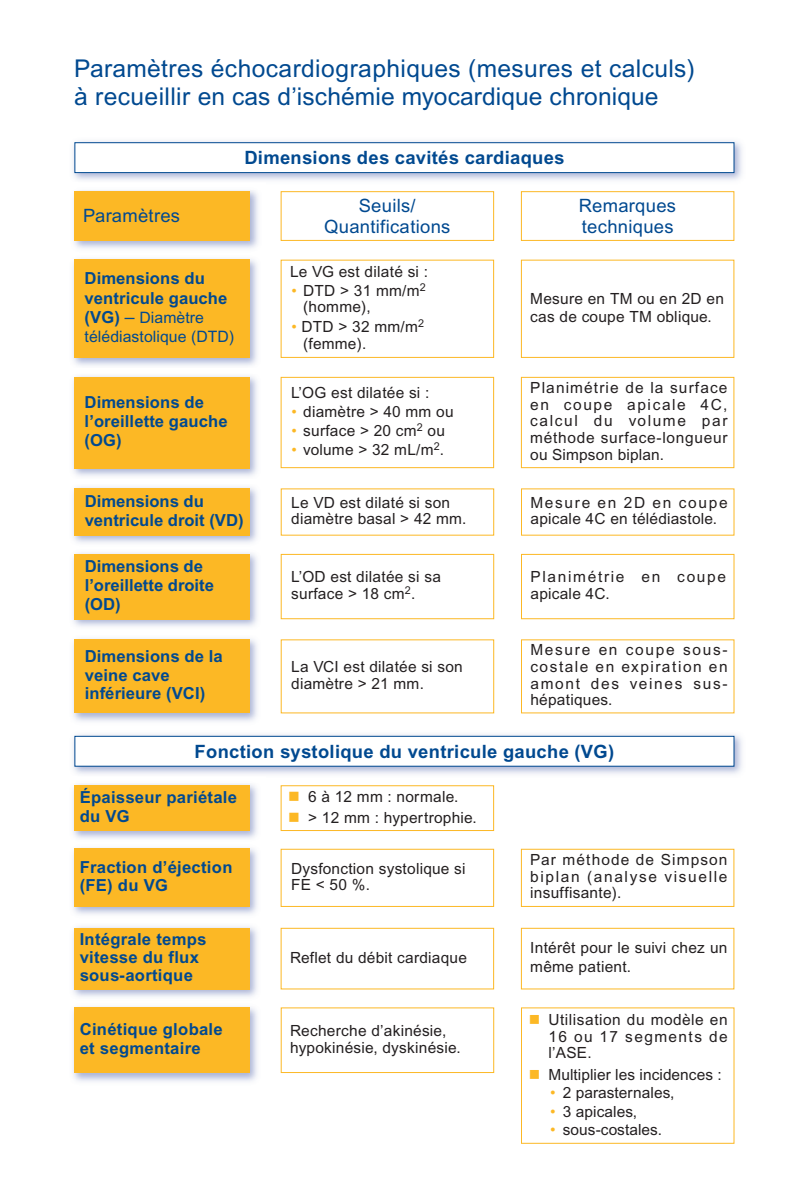
<style>
.page{position:relative;width:794px;height:1191px;background:#fff}
.page>*{position:absolute;margin:0;border:0;box-sizing:border-box;transform-origin:0 0}
.t1{font:24.5px/28px "Arial";letter-spacing:.015em;color:#014990}
.t2{font:700 18.38px "Arial";letter-spacing:.015em;color:#014990}
.t3{font:18.38px/21.7px "Arial";letter-spacing:.015em;color:#014990;text-align:center}
.t4{font:700 16.62px/19.2px "Arial";letter-spacing:.005em;color:#014990}
.t5{font:15.75px/19.2px "Arial";letter-spacing:.005em;color:#014990}
.t6{font:15.4px/16.6px "Arial";letter-spacing:.015em;color:#231f20}
.t7{font:15.4px/16.6px "Arial";letter-spacing:.11em;color:#231f20}
.s1{font-weight:700;font-size:16.62px}
.s2{font-size:17.5px}
.s3{font-family:"Arial MT OTF";color:#fcb825}
.s4{font-family:"Arial MT OTF";font-size:15.75px;color:#fcb825}
</style>
<div class="page">
<div style="left:521px;top:260px;width:213px;height:98px;border:1px solid #fcb825"></div>
<div style="left:281px;top:260px;width:213px;height:98px;border:1px solid #fcb825"></div>
<img style="left:72px;top:259px;width:185px;height:217px">
<div style="left:74px;top:260px;width:176px;height:98px;background:#fcb825"></div>
<div style="left:281px;top:191px;width:213px;height:50px;border:1px solid #fcb825"></div>
<div style="left:521px;top:191px;width:213px;height:50px;border:1px solid #fcb825"></div>
<img style="left:73px;top:190px;width:185px;height:59px">
<div style="left:75px;top:191px;width:175px;height:50px;background:#fcb825"></div>
<img style="left:73px;top:141px;width:669px;height:39px">
<div style="left:75px;top:143px;width:658px;height:29px;background:#fff"></div>
<div style="left:74px;top:142px;width:660px;height:31px;border:1px solid #014990"></div>
<img style="left:73px;top:734px;width:669px;height:40px">
<div style="left:75px;top:736px;width:658px;height:29px;background:#fff"></div>
<div style="left:74px;top:736px;width:660px;height:30px;border:1px solid #014990"></div>
<div style="left:521px;top:377px;width:213px;height:91px;border:1px solid #fcb825"></div>
<div style="left:281px;top:377px;width:213px;height:91px;border:1px solid #fcb825"></div>
<div style="left:74px;top:377px;width:176px;height:91px;background:#fcb825"></div>
<img style="left:72px;top:487px;width:185px;height:56px">
<div style="left:75px;top:488px;width:175px;height:47px;background:#fcb825"></div>
<div style="left:521px;top:554px;width:213px;height:65px;border:1px solid #fcb825"></div>
<div style="left:281px;top:554px;width:213px;height:65px;border:1px solid #fcb825"></div>
<img style="left:72px;top:553px;width:185px;height:169px">
<div style="left:75px;top:554px;width:175px;height:65px;background:#fcb825"></div>
<div style="left:75px;top:639px;width:175px;height:74px;background:#fcb825"></div>
<div style="left:521px;top:849px;width:213px;height:58px;border:1px solid #fcb825"></div>
<div style="left:281px;top:849px;width:213px;height:58px;border:1px solid #fcb825"></div>
<img style="left:72px;top:784px;width:185px;height:213px">
<div style="left:74px;top:849px;width:176px;height:58px;background:#fcb825"></div>
<div style="left:521px;top:928px;width:213px;height:61px;border:1px solid #fcb825"></div>
<div style="left:281px;top:928px;width:213px;height:61px;border:1px solid #fcb825"></div>
<div style="left:74px;top:928px;width:176px;height:61px;background:#fcb825"></div>
<div style="left:281px;top:1007px;width:213px;height:66px;border:1px solid #fcb825"></div>
<img style="left:72px;top:1007px;width:185px;height:75px">
<div style="left:75px;top:1007px;width:175px;height:66px;background:#fcb825"></div>
<div style="left:281px;top:785px;width:213px;height:46px;border:1px solid #fcb825"></div>
<div style="left:74px;top:785px;width:176px;height:46px;background:#fcb825"></div>
<h1 class="t1" style="left:74px;top:57px;width:622px">Paramètres échocardiographiques (mesures et calculs) à recueillir en cas d’ischémie myocardique chronique</h1>
<p class="t3" style="left:83px;top:207px;width:98px">Paramètres</p>
<p class="t4" style="left:85px;top:270px;width:144px">Dimensions du ventricule gauche</p>
<p class="t5" style="left:85px;top:309px;width:151px"><span class="s1">(VG)</span> <span class="s2">–</span> Diamètre télédiastolique (DTD)</p>
<p class="t4" style="left:85px;top:393px;width:144px">Dimensions de l’oreillette gauche (OG)</p>
<p class="t2" style="left:244px;top:151px;width:322px">Dimensions des cavités cardiaques</p>
<p class="t3" style="left:324px;top:196px;width:128px">Seuils/<br>Quantifications</p>
<p class="t3" style="left:579px;top:196px;width:99px;text-align:left">Remarques techniques</p>
<p class="t6" style="left:290px;top:264px;width:140px">Le VG est dilaté si :</p>
<p class="t6" style="left:303px;top:283px;width:124px;text-indent:-12px"><span class="s3">•</span> DTD &gt; 31 mm/m<sup>2 </sup>(homme),</p>
<p class="t6" style="left:303px;top:320px;width:122px;text-indent:-12px"><span class="s3">•</span> DTD &gt; 32 mm/m<sup>2 </sup>(femme).</p>
<p class="t6" style="left:291px;top:385px;width:140px">L’OG est dilatée si :</p>
<p class="t6" style="left:291px;top:404px;width:164px"><span class="s3">•</span> diamètre &gt; 40 mm ou</p>
<p class="t6" style="left:291px;top:424px;width:155px"><span class="s3">•</span> surface &gt; 20 cm<sup>2</sup> ou</p>
<p class="t6" style="left:291px;top:443px;width:154px"><span class="s3">•</span> volume &gt; 32 mL/m<sup>2</sup>.</p>
<p class="t6" style="left:530px;top:291px;width:195px;line-height:17.5px">Mesure en TM ou en 2D en cas de coupe TM oblique.</p>
<p class="t6" style="left:530px;top:381px;width:199px;text-align:justify">Planimétrie de la surface en coupe apicale 4C, calcul du volume par méthode surface-longueur ou Simpson biplan.</p>
<p class="t4" style="left:85px;top:493px;width:160px">Dimensions du ventricule droit (VD)</p>
<p class="t4" style="left:85px;top:557px;width:131px">Dimensions de l’oreillette droite (OD)</p>
<p class="t4" style="left:85px;top:649px;width:139px;line-height:18.4px">Dimensions de la veine cave inférieure (VCI)</p>
<p class="t6" style="left:291px;top:495px;width:177px">Le VD est dilaté si son diamètre basal &gt; 42 mm.</p>
<p class="t6" style="left:291px;top:570px;width:151px">L’OD est dilatée si sa surface &gt; 18 cm<sup>2</sup>.</p>
<p class="t6" style="left:291px;top:660px;width:173px">La VCI est dilatée si son diamètre &gt; 21 mm.</p>
<p class="t6" style="left:530px;top:495px;width:199px">Mesure en 2D en coupe apicale 4C en télédiastole.</p>
<p class="t7" style="left:530px;top:570px;width:197px">Planimétrie en coupe apicale 4C.</p>
<p class="t6" style="left:530px;top:643px;width:199px;text-align:justify">Mesure en coupe sous&shy;costale en expiration en amont des veines sus&shy;hépatiques.</p>
<p class="t2" style="left:195px;top:744px;width:421px">Fonction systolique du ventricule gauche (VG)</p>
<p class="t4" style="left:80px;top:789px;width:159px;line-height:18.4px">Épaisseur pariétale du VG</p>
<p class="t6" style="left:308px;top:787px;width:170px;line-height:20.7px">6 à 12 mm : normale.<br>&gt; 12 mm : hypertrophie.</p>
<p class="t4" style="left:80px;top:859px;width:154px;line-height:18.4px">Fraction d’éjection (FE) du VG</p>
<p class="t6" style="left:291px;top:861px;width:176px">Dysfonction systolique si<br>FE &lt; 50 %.</p>
<p class="t6" style="left:530px;top:853px;width:199px;text-align:justify">Par méthode de Simpson biplan (analyse visuelle insuffisante).</p>
<p class="t4" style="left:80px;top:931px;width:128px;line-height:17.8px">Intégrale temps vitesse du flux sous-aortique</p>
<p class="t6" style="left:290px;top:950px;width:178px">Reflet du débit cardiaque</p>
<p class="t6" style="left:530px;top:940px;width:199px;line-height:18.4px">Intérêt pour le suivi chez un même patient.</p>
<p class="t4" style="left:80px;top:1021px;width:144px;line-height:18.4px">Cinétique globale et segmentaire</p>
<p class="t6" style="left:290px;top:1023px;width:172px">Recherche d’akinésie, hypokinésie, dyskinésie.</p>
<p class="t6" style="left:548px;top:1013px;width:180px;text-align:justify">Utilisation du modèle en 16 ou 17 segments de l’ASE.</p>
<p class="t6" style="left:548px;top:1067px;width:175px">Multiplier les incidences :</p>
<p class="t6" style="left:550px;top:1086px;width:126px"><span class="s4">•</span> 2 parasternales,</p>
<p class="t6" style="left:550px;top:1104px;width:88px"><span class="s4">•</span> 3 apicales,</p>
<p class="t6" style="left:550px;top:1122px;width:113px"><span class="s4">•</span> sous-costales.</p>
</div>
